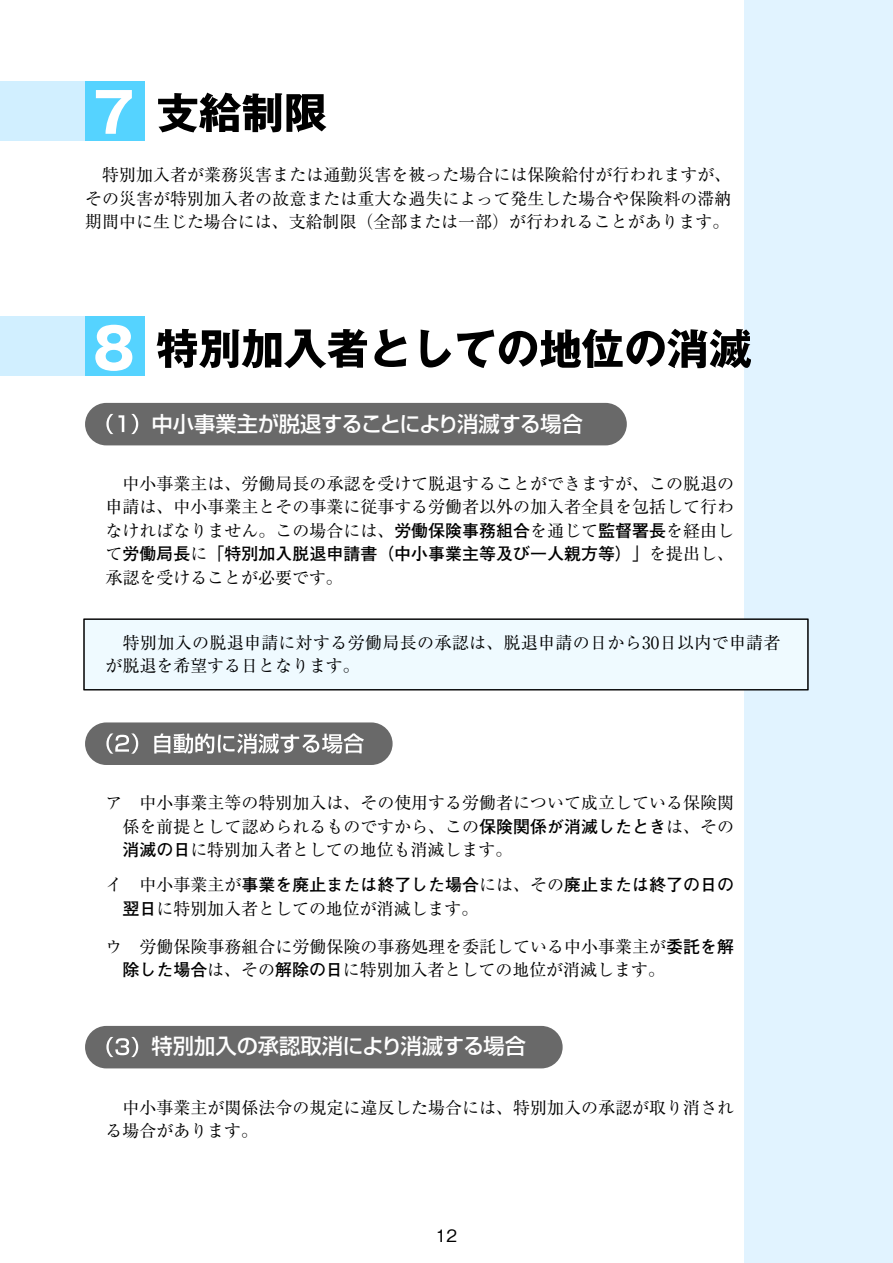
<style>
.page{position:relative;width:893px;height:1263px;background:#fff}
.page>*{position:absolute;margin:0;border:0;box-sizing:border-box;transform-origin:0 0}
.t1{font:500 21.3px "Shin Go Pro";letter-spacing:-.01em;color:#fff}
.t2{font:16.95px/23.4px "Ryumin Pro";color:#000;text-align:justify}
.t3{font:700 16.95px "Futo Go B101 Pro";color:#000}
.t4{font:16.95px/23.4px "Ryumin Pro";letter-spacing:.02em;color:#000}
.t5{font:500 16.95px "Gothic BBB Pro";color:#000}
.s1{font-family:"Futo Go B101 Pro";font-weight:700}
.s2{font-family:"Ryumin Pro";font-weight:400}
</style>
<div class="page">
<div style="left:744px;top:0;width:149px;height:1263px;background:#e1f3ff"></div>
<div style="left:84px;top:619px;width:724px;height:71px;background:#effaff"></div>
<div style="left:84px;top:619px;width:724px;height:71px;border:1px solid #000"></div>
<div style="left:85px;top:403px;width:542px;height:42px;background:#696969;border-radius:21px"></div>
<div style="left:85px;top:1026px;width:478px;height:42px;background:#696969;border-radius:21px"></div>
<div style="left:85px;top:722px;width:308px;height:43px;background:#696969;border-radius:21px"></div>
<div style="left:0;top:81px;width:113px;height:59px;background:#d1efff"></div>
<div style="left:85px;top:81px;width:60px;height:59px;background:#55d3ff"></div>
<div style="left:0;top:317px;width:113px;height:59px;background:#d1efff"></div>
<div style="left:85px;top:317px;width:60px;height:59px;background:#55d3ff"></div>
<svg style="left:106px;top:733px;width:32px;height:21px"></svg>
<svg style="left:154px;top:733px;width:210px;height:21px"></svg>
<svg style="left:106px;top:1037px;width:32px;height:20px"></svg>
<svg style="left:106px;top:414px;width:7px;height:20px"></svg>
<svg style="left:119px;top:415px;width:5px;height:17px"></svg>
<svg style="left:131px;top:414px;width:7px;height:20px"></svg>
<svg style="left:96px;top:90px;width:36px;height:44px"></svg>
<svg style="left:158px;top:93px;width:168px;height:39px"></svg>
<svg style="left:95px;top:325px;width:37px;height:46px"></svg>
<svg style="left:157px;top:329px;width:210px;height:39px"></svg>
<svg style="left:374px;top:329px;width:33px;height:38px"></svg>
<svg style="left:421px;top:330px;width:30px;height:37px"></svg>
<svg style="left:457px;top:329px;width:294px;height:39px"></svg>
<p class="t2" style="left:85px;top:162px;width:647px">　特別加入者が業務災害または通勤災害を被った場合には保険給付が行われますが、その災害が特別加入者の故意または重大な過失によって発生した場合や保険料の滞納期間中に生じた場合には、支給制限（全部または一部）が行われることがあります。</p>
<p class="t1" style="left:151px;top:406px;width:433px">中小事業主が脱退することにより消滅する場合</p>
<p class="t2" style="left:106px;top:471px;width:630px">　中小事業主は、労働局長の承認を受けて脱退することができますが、この脱退の申請は、中小事業主とその事業に従事する労働者以外の加入者全員を包括して行わなければなりません。この場合には、<span class="s1">労働保険事務組合</span>を通じて<span class="s1">監督署長</span>を経由し</p>
<p class="t3" style="left:106px;top:540px;width:630px"><span class="s2">て</span>労働局長<span class="s2">に</span>「特別加入脱退申請書（中小事業主等及び一人親方等）」<span class="s2">を提出し、</span></p>
<p class="t2" style="left:106px;top:564px;width:239px">承認を受けることが必要です。</p>
<p class="t4" style="left:106px;top:629px;width:676px">　特別加入の脱退申請に対する労働局長の承認は、脱退申請の日から30日以内で申請者が脱退を希望する日となります。</p>
<p class="t2" style="left:123px;top:790px;width:613px;text-indent:-17px">ア　中小事業主等の特別加入は、その使用する労働者について成立している保険関係を前提として認められるものですから、この<span class="s1">保険関係が消滅したとき</span>は、その<span class="s1">消滅の日</span>に特別加入者としての地位も消滅します。</p>
<p class="t3" style="left:106px;top:871px;width:630px"><span class="s2">イ　中小事業主が</span>事業を廃止または終了した場合<span class="s2">には、その</span>廃止または終了の日の</p>
<p class="t2" style="left:123px;top:895px;width:357px"><span class="s1">翌日</span>に特別加入者としての地位が消滅します。</p>
<p class="t2" style="left:123px;top:933px;width:613px;text-indent:-17px">ウ　労働保険事務組合に労働保険の事務処理を委託している中小事業主が<span class="s1">委託を解除した場合</span>は、その<span class="s1">解除の日</span>に特別加入者としての地位が消滅します。</p>
<p class="t1" style="left:151px;top:1028px;width:376px">特別加入の承認取消により消滅する場合</p>
<p class="t2" style="left:106px;top:1094px;width:630px">　中小事業主が関係法令の規定に違反した場合には、特別加入の承認が取り消される場合があります。</p>
<p class="t5" style="left:436px;top:1222px;width:23px">12</p>
</div>
